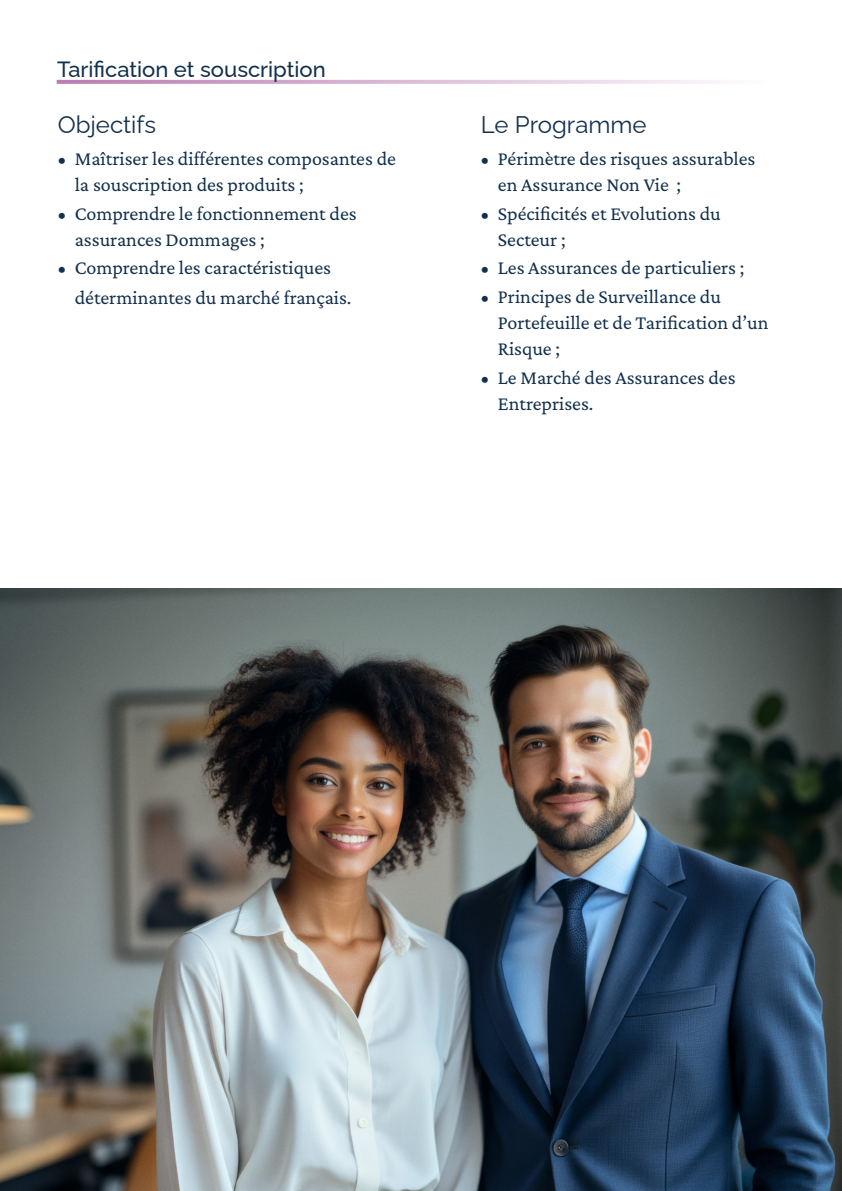
<style>
.page{position:relative;width:842px;height:1191px;background:#fff}
.page>*{position:absolute;margin:0;border:0;box-sizing:border-box;transform-origin:0 0}
.objectifs_formation__soutitres{font:24px "Raleway";color:#12304d}
.t1{font:500 22px "Raleway";color:#12304d}
.t2{font:20px/26px "Crimson Pro";color:#12304d}
</style>
<div class="page">
<img style="left:0;top:588px;width:842px;height:603px">
<svg style="left:57px;top:80px;width:661px;height:4px;background:#dbbad7"></svg>
<p class="t1" style="left:57px;top:52px;width:270px">Tarification et souscription</p>
<p class="objectifs_formation__soutitres" style="left:58px;top:105px;width:100px">Objectifs</p>
<p class="t2" style="left:75px;top:145px;width:323px;text-indent:-17px">• Maîtriser les différentes composantes de la souscription des produits ;</p>
<p class="t2" style="left:75px;top:200px;width:283px;text-indent:-17px">• Comprendre le fonctionnement des assurances Dommages ;</p>
<p class="t2" style="left:75px;top:253px;width:278px;line-height:30px;text-indent:-17px">• Comprendre les caractéristiques déterminantes du marché français.</p>
<p class="objectifs_formation__soutitres" style="left:481px;top:105px;width:167px">Le Programme</p>
<p class="t2" style="left:498px;top:145px;width:259px;text-indent:-17px">• Périmètre des risques assurables en Assurance Non Vie ;</p>
<p class="t2" style="left:498px;top:200px;width:224px;text-indent:-17px">• Spécificités et Evolutions du<br>Secteur ;</p>
<p class="t2" style="left:481px;top:255px;width:265px">• Les Assurances de particuliers ;</p>
<p class="t2" style="left:498px;top:283px;width:272px;text-indent:-17px">• Principes de Surveillance du<br>Portefeuille et de Tarification d’un<br>Risque ;</p>
<p class="t2" style="left:498px;top:364px;width:239px;text-indent:-17px">• Le Marché des Assurances des<br>Entreprises.</p>
</div>
